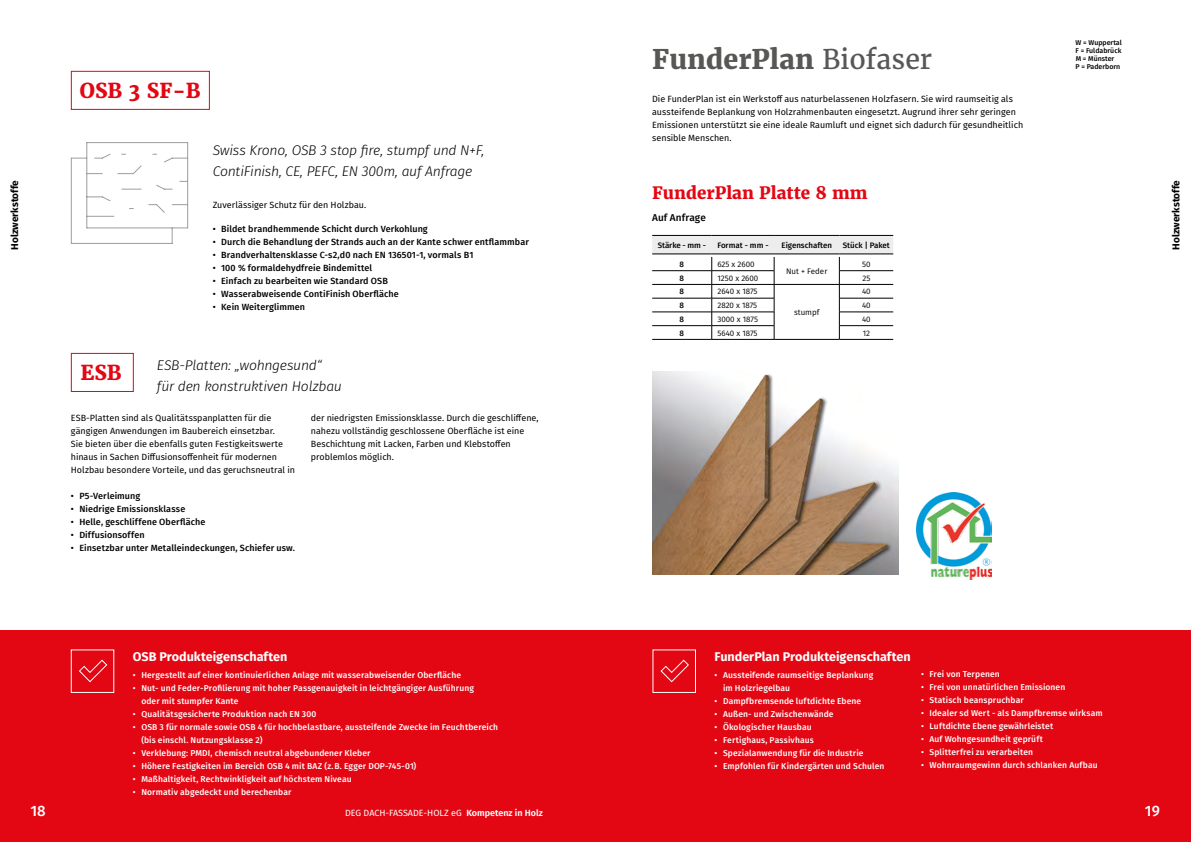
<style>
.page{position:relative;width:1191px;height:842px;background:#fff}
.page>*{position:absolute;margin:0;border:0;box-sizing:border-box;transform-origin:0 0}
.t1{font:800 27px "Merriweather";color:#575756}
.t2{font:800 20.5px "Merriweather";color:#e30613}
.t3{font:800 17px "Merriweather";color:#e30613}
.t4{font:500 15px "Fira Sans";color:#fff}
.Infotext_neg{font:italic 300 14px/21px "Fira Sans";letter-spacing:-.02em;color:#000}
.Infotext_neg-2{font:700 12.6px "Fira Sans";letter-spacing:-.005em;color:#fff}
.t5{font:700 10px "Fira Sans";color:#000}
.Kopf{font:500 10px "Fira Sans";letter-spacing:.01em;color:#000}
.Infotext_neg-3{font:9px/13px "Fira Sans";color:#000}
.t6{font:500 9px "Fira Sans";letter-spacing:.01em;color:#000}
.t7{font:9px "Fira Sans";color:#fff}
.t8{font:500 8.5px/13px "Fira Sans";letter-spacing:.01em;color:#fff}
.Tabellentext{font:8px "Fira Sans";color:#000}
.Tabellentext-2{font:500 8px "Fira Sans";color:#000}
.t9{font:500 7.9px "Fira Sans";color:#000}
.Tabellentext-3{font:500 7px "Fira Sans";color:#000}
.s1{font-weight:400}
.s2{font-weight:600}
</style>
<div class="page">
<div style="left:0;top:630px;width:1191px;height:212px;background:#e30613"></div>
<svg style="left:79px;top:659px;width:29px;height:24px"></svg>
<div style="left:71px;top:649px;width:43px;height:44px;border:1px solid #fff"></div>
<svg style="left:660px;top:659px;width:29px;height:24px"></svg>
<div style="left:652px;top:649px;width:44px;height:44px;border:1px solid #fff"></div>
<div style="left:71px;top:71px;width:139px;height:39px;border:1px solid #e30613"></div>
<svg style="left:71px;top:142px;width:117px;height:102px"></svg>
<div style="left:71px;top:353px;width:63px;height:39px;border:1px solid #e30613"></div>
<svg style="left:652px;top:235px;width:241px;height:104px"></svg>
<hr style="left:652px;top:284px;width:59px;height:1px;background:#000">
<hr style="left:711px;top:284px;width:63px;height:1px;background:#000">
<hr style="left:839px;top:284px;width:54px;height:1px;background:#000">
<hr style="left:774px;top:284px;width:65px;height:1px;background:#000">
<hr style="left:652px;top:339px;width:59px;height:1px;background:#000">
<hr style="left:711px;top:339px;width:63px;height:1px;background:#000">
<hr style="left:839px;top:339px;width:54px;height:1px;background:#000">
<hr style="left:774px;top:339px;width:65px;height:1px;background:#000">
<img style="left:652px;top:371px;width:247px;height:204px">
<img style="left:916px;top:492px;width:75px;height:87px">
<p class="t2" style="left:80px;top:78px;width:122px">OSB 3 SF-B</p>
<p class="t1" style="left:652px;top:42px;width:282px">FunderPlan <span class="s1">Biofaser</span></p>
<p class="Infotext_neg-3" style="left:652px;top:92px;width:362px">Die FunderPlan ist ein Werkstoff aus naturbelassenen Holzfasern. Sie wird raumseitig als</p>
<p class="Infotext_neg-3" style="left:652px;top:105px;width:365px">aussteifende Beplankung von Holzrahmenbauten eingesetzt. Augrund ihrer sehr geringen</p>
<p class="Infotext_neg-3" style="left:652px;top:118px;width:372px">Emissionen unterstützt sie eine ideale Raumluft und eignet sich dadurch für gesundheitlich</p>
<p class="Infotext_neg-3" style="left:652px;top:131px;width:81px">sensible Menschen.</p>
<p class="Tabellentext-3" style="left:1075px;top:37px;width:48px">W = Wuppertal</p>
<p class="Tabellentext-3" style="left:1075px;top:45px;width:47px">F = Fuldabrück</p>
<p class="Tabellentext-3" style="left:1075px;top:53px;width:40px">M = Münster</p>
<p class="Tabellentext-3" style="left:1075px;top:61px;width:46px">P = Paderborn</p>
<p class="Infotext_neg" style="left:213px;top:139px;width:273px">Swiss Krono, OSB 3 stop fire, stumpf und N+F,</p>
<p class="Infotext_neg" style="left:213px;top:160px;width:261px">ContiFinish, CE, PEFC, EN 300m, auf Anfrage</p>
<p class="t5" style="left:6px;top:250px;width:71px;rotate:-90deg">Holzwerkstoffe</p>
<p class="t5" style="left:1167px;top:250px;width:71px;rotate:-90deg">Holzwerkstoffe</p>
<p class="t3" style="left:652px;top:182px;width:217px">FunderPlan Platte 8 mm</p>
<p class="Kopf" style="left:652px;top:210px;width:55px">Auf Anfrage</p>
<p class="Infotext_neg-3" style="left:213px;top:198px;width:155px">Zuverlässiger Schutz für den Holzbau.</p>
<p class="t6" style="left:213px;top:222px;width:217px">• Bildet brandhemmende Schicht durch Verkohlung</p>
<p class="t6" style="left:213px;top:235px;width:318px">• Durch die Behandlung der Strands auch an der Kante schwer entflammbar</p>
<p class="t6" style="left:213px;top:248px;width:262px">• Brandverhaltensklasse C-s2,d0 nach EN 136501-1, vormals B1</p>
<p class="t6" style="left:213px;top:261px;width:161px">• 100 % formaldehydfreie Bindemittel</p>
<p class="t6" style="left:213px;top:274px;width:177px">• Einfach zu bearbeiten wie Standard OSB</p>
<p class="t6" style="left:213px;top:287px;width:187px">• Wasserabweisende ContiFinish Oberfläche</p>
<p class="t6" style="left:213px;top:300px;width:94px">• Kein Weiterglimmen</p>
<p class="t9" style="left:658px;top:239px;width:50px">Stärke - mm -</p>
<p class="t9" style="left:717px;top:239px;width:53px">Format - mm -</p>
<p class="t9" style="left:781px;top:239px;width:52px">Eigenschaften</p>
<p class="t9" style="left:842px;top:239px;width:49px">Stück | Paket</p>
<p class="Tabellentext-2" style="left:679px;top:258px;width:6px">8</p>
<p class="Tabellentext" style="left:717px;top:258px;width:39px">625 x 2600</p>
<p class="Tabellentext" style="left:786px;top:265px;width:43px">Nut + Feder</p>
<p class="Tabellentext" style="left:862px;top:258px;width:10px">50</p>
<p class="Tabellentext-2" style="left:679px;top:271px;width:6px">8</p>
<p class="Tabellentext" style="left:717px;top:272px;width:42px">1250 x 2600</p>
<p class="Tabellentext" style="left:862px;top:272px;width:9px">25</p>
<p class="Tabellentext-2" style="left:679px;top:285px;width:6px">8</p>
<p class="Tabellentext" style="left:717px;top:286px;width:42px">2640 x 1875</p>
<p class="Tabellentext" style="left:794px;top:306px;width:27px">stumpf</p>
<p class="Tabellentext" style="left:862px;top:286px;width:10px">40</p>
<p class="Tabellentext-2" style="left:679px;top:299px;width:6px">8</p>
<p class="Tabellentext" style="left:717px;top:299px;width:41px">2820 x 1875</p>
<p class="Tabellentext" style="left:862px;top:299px;width:10px">40</p>
<p class="Tabellentext-2" style="left:679px;top:313px;width:6px">8</p>
<p class="Tabellentext" style="left:717px;top:313px;width:42px">3000 x 1875</p>
<p class="Tabellentext" style="left:862px;top:313px;width:10px">40</p>
<p class="Tabellentext-2" style="left:679px;top:326px;width:6px">8</p>
<p class="Tabellentext" style="left:717px;top:327px;width:42px">5640 x 1875</p>
<p class="Tabellentext" style="left:862px;top:327px;width:9px">12</p>
<p class="Infotext_neg" style="left:157px;top:354px;width:187px">ESB-Platten: „wohngesund“ für den konstruktiven Holzbau</p>
<p class="t2" style="left:80px;top:360px;width:43px">ESB</p>
<p class="Infotext_neg-3" style="left:71px;top:411px;width:202px">ESB-Platten sind als Qualitätsspanplatten für die</p>
<p class="Infotext_neg-3" style="left:71px;top:424px;width:205px">gängigen Anwendungen im Baubereich einsetzbar.</p>
<p class="Infotext_neg-3" style="left:71px;top:437px;width:226px">Sie bieten über die ebenfalls guten Festigkeitswerte hinaus in Sachen Diffusionsoffenheit für modernen<br>Holzbau besondere Vorteile, und das geruchsneutral in</p>
<p class="Infotext_neg-3" style="left:311px;top:411px;width:229px">der niedrigsten Emissionsklasse. Durch die geschliffene, nahezu vollständig geschlossene Oberfläche ist eine Beschichtung mit Lacken, Farben und Klebstoffen problemlos möglich.</p>
<p class="t6" style="left:71px;top:488px;width:71px">• P5-Verleimung</p>
<p class="t6" style="left:71px;top:501px;width:116px">• Niedrige Emissionsklasse</p>
<p class="t6" style="left:71px;top:514px;width:136px">• Helle, geschliffene Oberfläche</p>
<p class="t6" style="left:71px;top:527px;width:75px">• Diffusionsoffen</p>
<p class="t6" style="left:71px;top:540px;width:226px">• Einsetzbar unter Metalleindeckungen, Schiefer usw.</p>
<p class="Infotext_neg-2" style="left:133px;top:646px;width:156px">OSB Produkteigenschaften</p>
<p class="t8" style="left:133px;top:668px;width:330px">• Hergestellt auf einer kontinuierlichen Anlage mit wasserabweisender Oberfläche</p>
<p class="t8" style="left:141px;top:681px;width:334px;text-indent:-9px">• Nut- und Feder-Profilierung mit hoher Passgenauigkeit in leichtgängiger Ausführung oder mit stumpfer Kante</p>
<p class="t8" style="left:133px;top:707px;width:185px">• Qualitätsgesicherte Produktion nach EN 300</p>
<p class="t8" style="left:141px;top:720px;width:358px;text-indent:-9px">• OSB 3 für normale sowie OSB 4 für hochbelastbare, aussteifende Zwecke im Feuchtbereich (bis einschl. Nutzungsklasse 2)</p>
<p class="t8" style="left:133px;top:746px;width:239px">• Verklebung: PMDI, chemisch neutral abgebundener Kleber</p>
<p class="t8" style="left:133px;top:759px;width:285px">• Höhere Festigkeiten im Bereich OSB 4 mit BAZ (z. B. Egger DOP-745-01)</p>
<p class="t8" style="left:133px;top:772px;width:220px">• Maßhaltigkeit, Rechtwinkligkeit auf höchstem Niveau</p>
<p class="t8" style="left:133px;top:785px;width:160px">• Normativ abgedeckt und berechenbar</p>
<p class="Infotext_neg-2" style="left:714px;top:646px;width:198px">FunderPlan Produkteigenschaften</p>
<p class="t8" style="left:723px;top:668px;width:152px;text-indent:-9px">• Aussteifende raumseitige Beplankung im Holzriegelbau</p>
<p class="t8" style="left:714px;top:694px;width:148px">• Dampfbremsende luftdichte Ebene</p>
<p class="t8" style="left:714px;top:707px;width:120px">• Außen- und Zwischenwände</p>
<p class="t8" style="left:714px;top:720px;width:98px">• Ökologischer Hausbau</p>
<p class="t8" style="left:714px;top:733px;width:101px">• Fertighaus, Passivhaus</p>
<p class="t8" style="left:714px;top:746px;width:150px">• Spezialanwendung für die Industrie</p>
<p class="t8" style="left:714px;top:759px;width:171px">• Empfohlen für Kindergärten und Schulen</p>
<p class="t8" style="left:921px;top:667px;width:80px">• Frei von Terpenen</p>
<p class="t8" style="left:921px;top:680px;width:146px">• Frei von unnatürlichen Emissionen</p>
<p class="t8" style="left:921px;top:693px;width:104px">• Statisch beanspruchbar</p>
<p class="t8" style="left:921px;top:706px;width:183px">• Idealer sd Wert - als Dampfbremse wirksam</p>
<p class="t8" style="left:921px;top:719px;width:134px">• Luftdichte Ebene gewährleistet</p>
<p class="t8" style="left:921px;top:732px;width:123px">• Auf Wohngesundheit geprüft</p>
<p class="t8" style="left:921px;top:745px;width:114px">• Splitterfrei zu verarbeiten</p>
<p class="t8" style="left:921px;top:758px;width:178px">• Wohnraumgewinn durch schlanken Aufbau</p>
<h3 class="t4" style="left:30px;top:799px;width:17px">18</h3>
<p class="t7" style="left:345px;top:806px;width:199px">DEG DACH-FASSADE-HOLZ eG <span class="s2">Kompetenz in Holz</span></p>
<h3 class="t4" style="left:1145px;top:799px;width:16px">19</h3>
</div>
